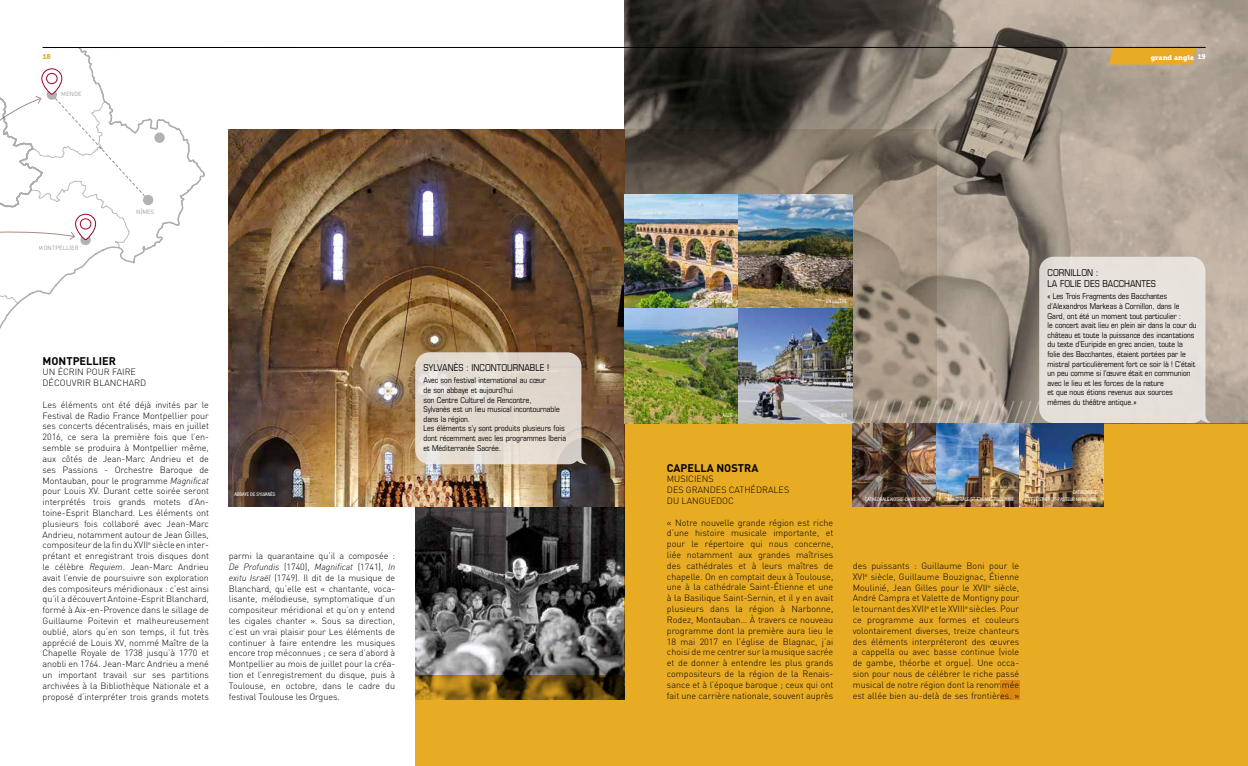
<style>
.page{position:relative;width:1248px;height:766px;background:#fff}
.page>*{position:absolute;margin:0;border:0;box-sizing:border-box;transform-origin:0 0}
.t1{font:100 condensed 30.5px "Helvetica Neue";color:#fff}
.t2{font:700 11px "DIN";color:#000}
.t3{font:condensed 9.5px/11px "Eurostile";color:#000}
.t4{font:300 9px/10.8px "DIN";color:#000;text-align:justify}
.t5{font:condensed 8px/9.6px "Eurostile";color:#000}
.t6{font:7px "Museo Slab 900";color:#fff}
.t7{font:7px "Museo Slab 900";color:#e7ab24}
.t8{font:6px "DIN";color:#9c9c9c}
.t9{font:condensed 5px/7.4px "Helvetica Neue";color:#fff;text-align:right}
.s1{font-style:italic}
</style>
<div class="page">
<img style="left:624px;top:0;width:623px;height:423px">
<svg style="left:624px;top:129px;width:312px;height:294px;background:#85786a"></svg>
<img style="left:415px;top:506px;width:209px;height:169px">
<svg style="left:78px;top:48px;width:127px;height:201px"></svg>
<img style="left:229px;top:129px;width:395px;height:377px">
<div style="left:624px;top:423px;width:623px;height:342px;background:#e7ab24"></div>
<svg style="left:415px;top:675px;width:209px;height:90px;background:#c5921e"></svg>
<svg style="left:1108px;top:48px;width:87px;height:16px"></svg>
<img style="left:624px;top:194px;width:228px;height:229px">
<img style="left:852px;top:423px;width:251px;height:83px">
<svg style="left:415px;top:352px;width:172px;height:112px;background:#ded4ca"></svg>
<div style="left:1039px;top:257px;width:172px;height:166px;background:#e6e0da"></div>
<div style="left:154px;top:132px;width:11px;height:11px;background:#b1b2b3;border-radius:50%"></div>
<div style="left:143px;top:195px;width:10px;height:10px;background:#b1b2b3;border-radius:50%"></div>
<svg style="left:0;top:68px;width:149px;height:261px"></svg>
<div style="left:999px;top:679px;width:20px;height:20px;background:#db8912"></div>
<hr style="left:43px;top:47px;width:1162px;height:1px;background:#000">
<p class="t7" style="left:43px;top:53px;width:10px">18</p>
<p class="t6" style="left:1150px;top:53px;width:57px">grand angle 19</p>
<p class="t8" style="left:61px;top:90px;width:22px">MENDE</p>
<p class="t8" style="left:39px;top:244px;width:41px">MONTPELLIER</p>
<p class="t8" style="left:136px;top:208px;width:20px">NÎMES</p>
<p class="t2" style="left:43px;top:353px;width:75px">MONTPELLIER</p>
<p class="t4" style="left:43px;top:366px;width:105px">UN ÉCRIN POUR FAIRE<br>DÉCOUVRIR BLANCHARD</p>
<p class="t4" style="left:43px;top:399px;width:168px">Les éléments ont été déjà invités par le Festival de Radio France Montpellier pour ses concerts décentralisés, mais en juillet 2016, ce sera la première fois que l’en&shy;semble se produira à Montpellier même, aux côtés de Jean-Marc Andrieu et de ses Passions - Orchestre Baroque de Montauban, pour le programme <span class="s1">Magnificat </span>pour Louis XV. Durant cette soirée seront interprétés trois grands motets d’An&shy;toine-Esprit Blanchard. Les éléments ont plusieurs fois collaboré avec Jean-Marc Andrieu, notamment autour de Jean Gilles, compositeur de la fin du XVII<sup>e</sup> siècle en inter&shy;prétant et enregistrant trois disques dont le célèbre <span class="s1">Requiem</span>. Jean-Marc Andrieu avait l’envie de poursuivre son exploration des compositeurs méridionaux : c’est ainsi qu’il a découvert Antoine-Esprit Blanchard, formé à Aix-en-Provence dans le sillage de Guillaume Poitevin et malheureusement oublié, alors qu’en son temps, il fut très apprécié de Louis XV, nommé Maître de la Chapelle Royale de 1738 jusqu’à 1770 et anobli en 1764. Jean-Marc Andrieu a mené un important travail sur ses partitions archivées à la Bibliothèque Nationale et a proposé d’interpréter trois grands motets</p>
<p class="t9" style="left:234px;top:491px;width:42px">ABBAYE DE SYLVANÈS</p>
<p class="t4" style="left:229px;top:550px;width:168px">parmi la quarantaine qu’il a composée :<br><span class="s1">De Profundis</span> (1740), <span class="s1">Magnificat</span> (1741), <span class="s1">In exitu Israël</span> (1749). Il dit de la musique de Blanchard, qu’elle est « chantante, voca&shy;lisante, mélodieuse, symptomatique d’un compositeur méridional et qu’on y entend les cigales chanter ». Sous sa direction, c’est un vrai plaisir pour Les éléments de continuer à faire entendre les musiques encore trop méconnues ; ce sera d’abord à Montpellier au mois de juillet pour la créa&shy;tion et l’enregistrement du disque, puis à Toulouse, en octobre, dans le cadre du festival Toulouse les Orgues.</p>
<p class="t3" style="left:423px;top:361px;width:127px">SYLVANÈS : INCONTOURNABLE !</p>
<p class="t5" style="left:423px;top:375px;width:144px">Avec son festival international au cœur<br>de son abbaye et aujourd’hui<br>son Centre Culturel de Rencontre,<br>Sylvanès est un lieu musical incontournable dans la région.<br>Les éléments s’y sont produits plusieurs fois dont récemment avec les programmes Iberia et Méditerranée Sacrée.</p>
<p class="t9" style="left:704px;top:297px;width:30px">PONT DU GARD</p>
<p class="t9" style="left:722px;top:412px;width:12px">AGDE</p>
<p class="t3" style="left:1047px;top:267px;width:110px">CORNILLON :<br>LA FOLIE DES BACCHANTES</p>
<p class="t5" style="left:1047px;top:291px;width:150px">« Les Trois Fragments des Bacchantes d’Alexandros Markeas à Cornillon, dans le Gard, ont été un moment tout particulier :<br>le concert avait lieu en plein air dans la cour du château et toute la puissance des incantations du texte d’Euripide en grec ancien, toute la folie des Bacchantes, étaient portées par le mistral particulièrement fort ce soir là ! C’était un peu comme si l’œuvre était en communion avec le lieu et les forces de la nature<br>et que nous étions revenus aux sources mêmes du théâtre antique.»</p>
<p class="t9" style="left:826px;top:297px;width:22px">EN LOZÈRE</p>
<h1 class="t1" style="left:852px;top:395px;width:188px">//////////////////////</h1>
<p class="t9" style="left:820px;top:412px;width:28px">MONTPELLIER</p>
<p class="t2" style="left:667px;top:460px;width:93px">CAPELLA NOSTRA</p>
<p class="t4" style="left:667px;top:473px;width:124px;text-align:left">MUSICIENS<br>DES GRANDES CATHÉDRALES<br>DU LANGUEDOC</p>
<p class="t4" style="left:667px;top:516px;width:168px">« Notre nouvelle grande région est riche d’une histoire musicale importante, et pour le répertoire qui nous concerne, liée notamment aux grandes maîtrises des cathédrales et à leurs maîtres de chapelle. On en comptait deux à Toulouse, une à la cathédrale Saint-Étienne et une à la Basilique Saint-Sernin, et il y en avait plusieurs dans la région à Narbonne, Rodez, Montauban… À travers ce nouveau programme dont la première aura lieu le 18 mai 2017 en l’église de Blagnac, j’ai choisi de me centrer sur la musique sacrée et de donner à entendre les plus grands compositeurs de la région de la Renais&shy;sance et à l’époque baroque ; ceux qui ont fait une carrière nationale, souvent auprès</p>
<p class="t9" style="left:864px;top:495px;width:67px">CATHÉDRALE NOTRE-DAME RODEZ</p>
<p class="t9" style="left:944px;top:495px;width:71px">CATHÉDRALE ST-ÉTIENNE TOULOUSE</p>
<p class="t9" style="left:1027px;top:488px;width:71px">CATHÉDRALE<br>ST-JUST-ET-ST-PASTEUR NARBONNE</p>
<p class="t4" style="left:852px;top:560px;width:168px">des puissants : Guillaume Boni pour le XVI<sup>e</sup> siècle, Guillaume Bouzignac, Étienne Moulinié, Jean Gilles pour le XVII<sup>e</sup> siècle, André Campra et Valette de Montigny pour le tournant des XVII<sup>e</sup> et le XVIII<sup>e</sup> siècles. Pour ce programme aux formes et couleurs volontairement diverses, treize chanteurs des éléments interpréteront des œuvres a cappella ou avec basse continue (viole de gambe, théorbe et orgue). Une occa&shy;sion pour nous de célébrer le riche passé musical de notre région dont la renommée est allée bien au-delà de ses frontières. »</p>
</div>
